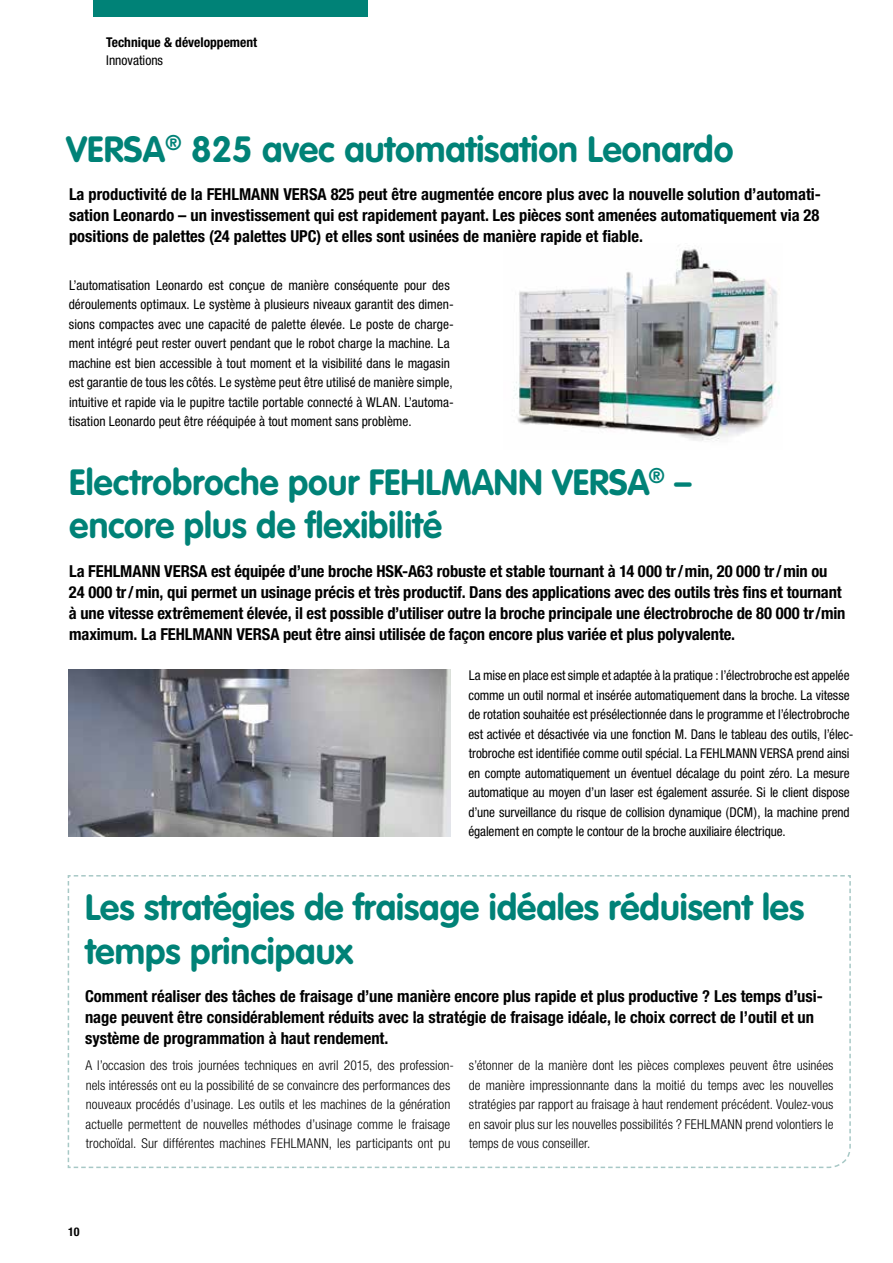
<style>
.page{position:relative;width:893px;height:1263px;background:#fff}
.page>*{position:absolute;margin:0;border:0;box-sizing:border-box;transform-origin:0 0}
.t1{font:700 36px/43.5px "VAG Rounded";color:#008277}
.t2{font:700 condensed 16.5px/21px "Helvetica Neue";color:#000}
.t3{font:condensed 13.5px/19.5px "Helvetica Neue";color:#000}
.t4{font:300 condensed 13.5px/19.5px "Helvetica Neue";letter-spacing:.005em;color:#000}
.t5{font:700 condensed 13.5px "Helvetica Neue";color:#000}
.t6{font:700 condensed 12px "Helvetica Neue";color:#000}
</style>
<div class="page">
<img style="left:513px;top:245px;width:267px;height:196px">
<svg style="left:67px;top:875px;width:784px;height:294px"></svg>
<div style="left:94px;top:0;width:274px;height:17px;background:#008277"></div>
<img style="left:68px;top:669px;width:383px;height:167px">
<p class="t5" style="left:106px;top:34px;width:152px">Technique &amp; développement</p>
<p class="t3" style="left:106px;top:50px;width:58px">Innovations</p>
<h1 class="t1" style="left:66px;top:127px;width:669px">VERSA<sup>®</sup> 825 avec automatisation Leonardo</h1>
<p class="t2" style="left:69px;top:184px;width:753px;text-align:justify">La productivité de la FEHLMANN VERSA 825 peut être augmentée encore plus avec la nouvelle solution d’automati&shy;sation Leonardo – un investissement qui est rapidement payant. Les pièces sont amenées automatiquement via 28 positions de palettes (24 palettes UPC) et elles sont usinées de manière rapide et fiable.</p>
<p class="t3" style="left:69px;top:275px;width:387px">L’automatisation Leonardo est conçue de manière conséquente pour des déroulements optimaux. Le système à plusieurs niveaux garantit des dimen&shy;sions compactes avec une capacité de palette élevée. Le poste de charge&shy;ment intégré peut rester ouvert pendant que le robot charge la machine. La machine est bien accessible à tout moment et la visibilité dans le magasin est garantie de tous les côtés. Le système peut être utilisé de manière simple, intuitive et rapide via le pupitre tactile portable connecté à WLAN. L’automa&shy;tisation Leonardo peut être rééquipée à tout moment sans problème.</p>
<h1 class="t1" style="left:69px;top:460px;width:624px">Electrobroche pour FEHLMANN VERSA<sup>®</sup> – encore plus de flexibilité</h1>
<p class="t2" style="left:69px;top:560px;width:778px">La FEHLMANN VERSA est équipée d’une broche HSK-A63 robuste et stable tournant à 14 000 tr/min, 20 000 tr/min ou 24 000 tr/min, qui permet un usinage précis et très productif. Dans des applications avec des outils très fins et tournant à une vitesse extrêmement élevée, il est possible d’utiliser outre la broche principale une électrobroche de 80 000 tr/min maximum. La FEHLMANN VERSA peut être ainsi utilisée de façon encore plus variée et plus polyvalente.</p>
<p class="t3" style="left:468px;top:665px;width:387px">La mise en place est simple et adaptée à la pratique : l’électrobroche est appelée comme un outil normal et insérée automatiquement dans la broche. La vitesse de rotation souhaitée est présélectionnée dans le programme et l’électrobroche est activée et désactivée via une fonction M. Dans le tableau des outils, l’élec&shy;trobroche est identifiée comme outil spécial. La FEHLMANN VERSA prend ainsi en compte automatiquement un éventuel décalage du point zéro. La mesure automatique au moyen d’un laser est également assurée. Si le client dispose d’une surveillance du risque de collision dynamique (DCM), la machine prend également en compte le contour de la broche auxiliaire électrique.</p>
<h1 class="t1" style="left:85px;top:885px;width:721px">Les stratégies de fraisage idéales réduisent les temps principaux</h1>
<p class="t2" style="left:85px;top:985px;width:739px">Comment réaliser des tâches de fraisage d’une manière encore plus rapide et plus productive ? Les temps d’usi&shy;nage peuvent être considérablement réduits avec la stratégie de fraisage idéale, le choix correct de l’outil et un système de programmation à haut rendement.</p>
<p class="t4" style="left:85px;top:1055px;width:370px">A l’occasion des trois journées techniques en avril 2015, des profession&shy;nels intéressés ont eu la possibilité de se convaincre des performances des nouveaux procédés d’usinage. Les outils et les machines de la génération actuelle permettent de nouvelles méthodes d’usinage comme le fraisage trochoïdal. Sur différentes machines FEHLMANN, les participants ont pu</p>
<p class="t4" style="left:469px;top:1055px;width:366px;text-align:justify">s’étonner de la manière dont les pièces complexes peuvent être usinées de manière impressionnante dans la moitié du temps avec les nouvelles stratégies par rapport au fraisage à haut rendement précédent. Voulez-vous en savoir plus sur les nouvelles possibilités ? FEHLMANN prend volontiers le temps de vous conseiller.</p>
<p class="t6" style="left:68px;top:1224px;width:13px">10</p>
</div>
